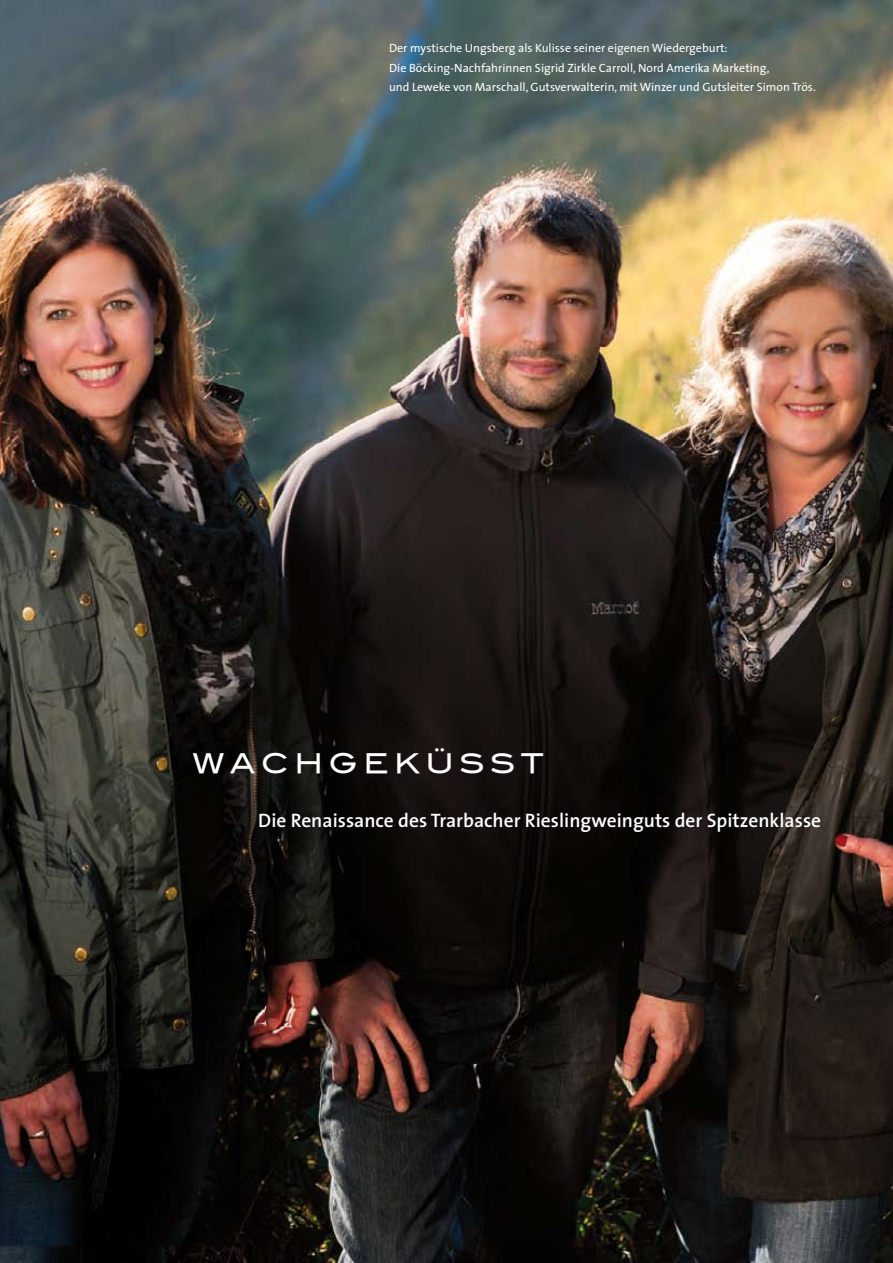
<style>
.page{position:relative;width:893px;height:1263px;background:#fff}
.page>*{position:absolute;margin:0;border:0;box-sizing:border-box;transform-origin:0 0}
.t1{font:27px "Blair Md ITCTT Medium";letter-spacing:.2em;color:#fff}
.t2{font:600 19.5px "The Sans";color:#fff}
.t3{font:12px/19.5px "The Sans";color:#fff}
</style>
<div class="page">
<img style="left:0;top:1px;width:893px;height:1262px">
<p class="t3" style="left:389px;top:38px;width:428px">Der mystische Ungsberg als Kulisse seiner eigenen Wiedergeburt:<br>Die Böcking-Nachfahrinnen Sigrid Zirkle Carroll, Nord Amerika Marketing,<br>und Leweke von Marschall, Gutsverwalterin, mit Winzer und Gutsleiter Simon Trös.</p>
<h1 class="t1" style="left:192px;top:742px;width:295px">WACHGE KÜSS</h1>
<h1 class="t1" style="left:521px;top:742px;width:25px">T</h1>
<h2 class="t2" style="left:258px;top:804px;width:564px">Die Renaissance des Trarbacher Rieslingweinguts der Spitzenklasse</h2>
</div>
